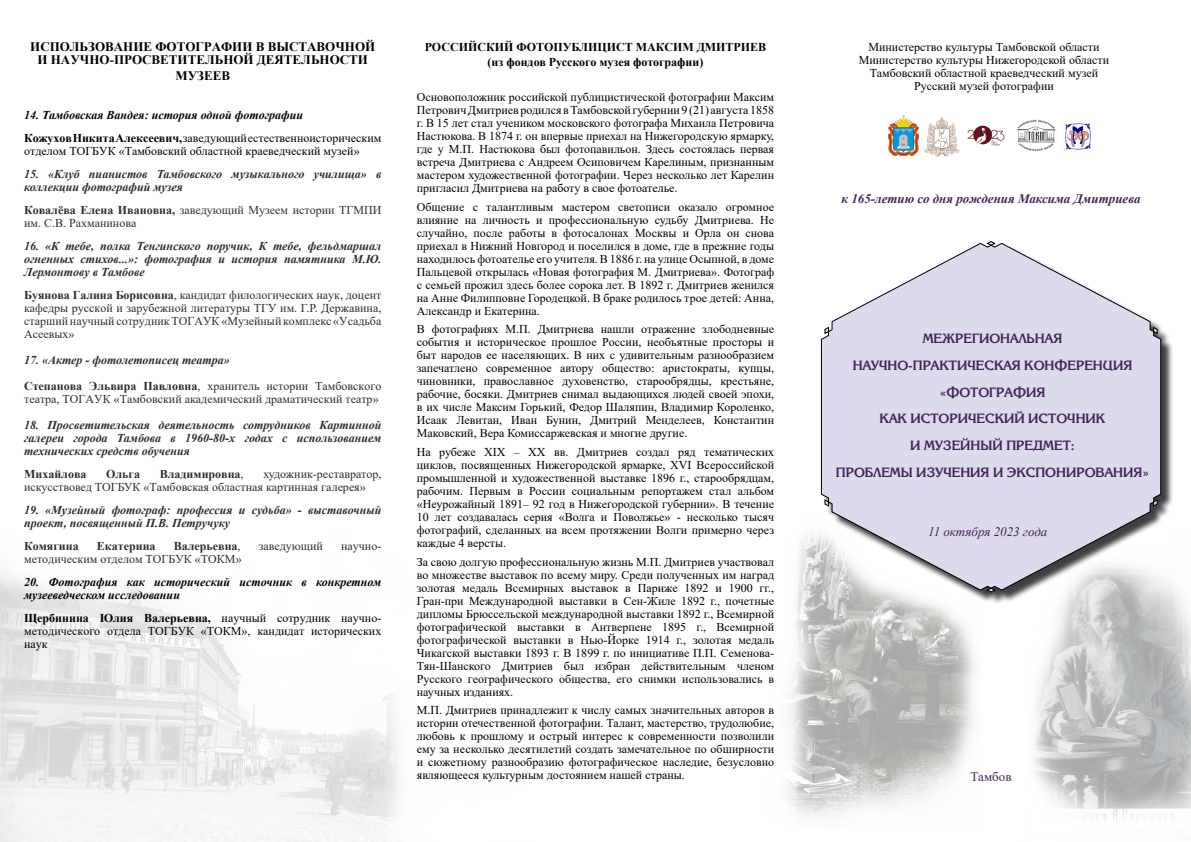
<style>
.page{position:relative;width:1191px;height:842px;background:#fff}
.page>*{position:absolute;margin:0;border:0;box-sizing:border-box;transform-origin:0 0}
.t1{font:700 14px/26.8px "Karina";color:#42225a;text-align:center}
.t2{font:700 13px/13px "Times New Roman";color:#000;text-align:center}
.t3{font:italic 700 13px "Times New Roman";color:#43235a}
.t4{font:italic 13px "Times New Roman";color:#43235a}
.t5{font:13px "Times New Roman";color:#43235a}
.t6{font:12px/13px "Times New Roman";color:#000;text-align:justify}
.t7{font:italic 700 12px/13px "Times New Roman";color:#2c2d2e}
.t8{font:12px/13px "Times New Roman";color:#2c2d2e}
.t9{font:italic 700 12px/23px "Times New Roman";color:#000}
.t10{font:700 12px/15.8px "Times New Roman";color:#000;text-align:center}
.t11{font:700 12px "Times New Roman";color:#2c2d2e}
.s1{font-style:normal}
.s2{font-weight:400;font-style:normal}
.s3{font-weight:700}
.s4{font-weight:400}
</style>
<div class="page">
<img style="left:0;top:115px;width:1191px;height:727px">
<img style="left:889px;top:116px;width:29px;height:40px">
<img style="left:1062px;top:119px;width:32px;height:34px">
<img style="left:961px;top:115px;width:49px;height:43px">
<div style="left:822px;top:243px;width:351px;height:361px;background:#000;opacity:.75"></div>
<svg style="left:820px;top:240px;width:341px;height:353px"></svg>
<img style="left:1015px;top:118px;width:41px;height:35px">
<img style="left:924px;top:116px;width:37px;height:41px">
<p class="t2" style="left:30px;top:40px;width:346px">ИСПОЛЬЗОВАНИЕ ФОТОГРАФИИ В ВЫСТАВОЧНОЙ<br>И НАУЧНО-ПРОСВЕТИТЕЛЬНОЙ ДЕЯТЕЛЬНОСТИ</p>
<p class="t2" style="left:175px;top:69px;width:56px">МУЗЕЕВ</p>
<p class="t9" style="left:24px;top:103px;width:359px">14. Тамбовская Вандея: история одной фотографии<br><span class="s1">Кожухов Никита Алексеевич,</span> <span class="s2">заведующий естественноисторическим</span></p>
<p class="t6" style="left:24px;top:144px;width:337px">отделом ТОГБУК «Тамбовский областной краеведческий музей»</p>
<p class="t7" style="left:24px;top:167px;width:359px">15. «Клуб пианистов Тамбовского музыкального училища» в коллекции фотографий музея</p>
<p class="t8" style="left:24px;top:203px;width:359px"><span class="s3">Ковалёва Елена Ивановна,</span> заведующий Музеем истории ТГМПИ им. С.В. Рахманинова</p>
<p class="t7" style="left:24px;top:239px;width:359px;text-align:justify">16. «К тебе, полка Тенгинского поручик, К тебе, фельдмаршал огненных стихов...»: фотография и история памятника М.Ю.<br>Лермонтову в Тамбове</p>
<p class="t8" style="left:24px;top:288px;width:359px;text-align:justify"><span class="s3">Буянова Галина Борисовна</span>, кандидат филологических наук, доцент кафедры русской и зарубежной литературы ТГУ им. Г.Р. Державина, старший научный сотрудник ТОГАУК «Музейный комплекс «Усадьба Асеевых»</p>
<p class="t7" style="left:24px;top:346px;width:359px;line-height:26px">17. «Актер - фотолетописец театра»<br><span class="s1">Степанова Эльвира Павловна</span><span class="s2">, хранитель истории Тамбовского</span></p>
<p class="t8" style="left:24px;top:392px;width:356px">театра, ТОГАУК «Тамбовский академический драматический театр»</p>
<p class="t7" style="left:24px;top:418px;width:359px;text-align:justify">18. Просветительская деятельность сотрудников Картинной галереи города Тамбова в 1960-80-х годах с использованием технических средств обучения</p>
<p class="t11" style="left:24px;top:465px;width:64px">Михайлова</p>
<p class="t11" style="left:106px;top:465px;width:35px">Ольга</p>
<p class="t11" style="left:160px;top:465px;width:85px">Владимировна<span class="s4">,</span></p>
<p class="t8" style="left:24px;top:467px;width:359px;text-indent:239px">художник-реставратор, искусствовед ТОГБУК «Тамбовская областная картинная галерея»</p>
<p class="t7" style="left:24px;top:503px;width:359px">19. «Музейный фотограф: профессия и судьба» - выставочный проект, посвященный П.В. Петручуку</p>
<p class="t11" style="left:24px;top:537px;width:56px">Комягина</p>
<p class="t11" style="left:97px;top:537px;width:60px">Екатерина</p>
<p class="t11" style="left:174px;top:537px;width:68px">Валерьевна<span class="s4">,</span></p>
<p class="t8" style="left:259px;top:539px;width:66px">заведующий</p>
<p class="t8" style="left:341px;top:539px;width:42px">научно-</p>
<p class="t8" style="left:24px;top:552px;width:219px">методическим отделом ТОГБУК «ТОКМ»</p>
<p class="t9" style="left:24px;top:575px;width:359px;line-height:13px">20. Фотография как исторический источник в конкретном музееведческом исследовании</p>
<p class="t6" style="left:24px;top:611px;width:359px"><span class="s3">Щербинина Юлия Валерьевна,</span> научный сотрудник научно&shy;методического отдела ТОГБУК «ТОКМ», кандидат исторических наук</p>
<p class="t10" style="left:425px;top:38px;width:343px">РОССИЙСКИЙ ФОТОПУБЛИЦИСТ МАКСИМ ДМИТРИЕВ (из фондов Русского музея фотографии)</p>
<p class="t6" style="left:417px;top:90px;width:359px">Основоположник российской публицистической фотографии Максим Петрович Дмитриев родился в Тамбовской губернии 9 (21) августа 1858 г. В 15 лет стал учеником московского фотографа Михаила Петровича Настюкова. В 1874 г. он впервые приехал на Нижегородскую ярмарку, где у М.П. Настюкова был фотопавильон. Здесь состоялась первая встреча Дмитриева с Андреем Осиповичем Карелиным, признанным мастером художественной фотографии. Через несколько лет Карелин пригласил Дмитриева на работу в свое фотоателье.</p>
<p class="t6" style="left:417px;top:200px;width:359px">Общение с талантливым мастером светописи оказало огромное влияние на личность и профессиональную судьбу Дмитриева. Не случайно, после работы в фотосалонах Москвы и Орла он снова приехал в Нижний Новгород и поселился в доме, где в прежние годы находилось фотоателье его учителя. В 1886 г. на улице Осыпной, в доме Пальцевой открылась «Новая фотография М. Дмитриева». Фотограф с семьей прожил здесь более сорока лет. В 1892 г. Дмитриев женился на Анне Филипповне Городецкой. В браке родилось трое детей: Анна, Александр и Екатерина.</p>
<p class="t6" style="left:417px;top:322px;width:359px">В фотографиях М.П. Дмитриева нашли отражение злободневные события и историческое прошлое России, необъятные просторы и быт народов ее населяющих. В них с удивительным разнообразием запечатлено современное автору общество: аристократы, купцы, чиновники, православное духовенство, старообрядцы, крестьяне, рабочие, босяки. Дмитриев снимал выдающихся людей своей эпохи, в их числе Максим Горький, Федор Шаляпин, Владимир Короленко, Исаак Левитан, Иван Бунин, Дмитрий Менделеев, Константин Маковский, Вера Комиссаржевская и многие другие.</p>
<p class="t6" style="left:417px;top:445px;width:359px">На рубеже XIX – ХХ вв. Дмитриев создал ряд тематических циклов, посвященных Нижегородской ярмарке, XVI Всероссийской промышленной и художественной выставке 1896 г., старообрядцам, рабочим. Первым в России социальным репортажем стал альбом «Неурожайный 1891– 92 год в Нижегородской губернии». В течение 10 лет создавалась серия «Волга и Поволжье» - несколько тысяч фотографий, сделанных на всем протяжении Волги примерно через каждые 4 версты.</p>
<p class="t6" style="left:417px;top:555px;width:359px">За свою долгую профессиональную жизнь М.П. Дмитриев участвовал во множестве выставок по всему миру. Среди полученных им наград золотая медаль Всемирных выставок в Париже 1892 и 1900 гг., Гран-при Международной выставки в Сен-Жиле 1892 г., почетные дипломы Брюссельской международной выставки 1892 г., Всемирной фотографической выставки в Антверпене 1895 г., Всемирной фотографической выставки в Нью-Йорке 1914 г., золотая медаль Чикагской выставки 1893 г. В 1899 г. по инициативе П.П. Семенова-Тян-Шанского Дмитриев был избран действительным членом Русского географического общества, его снимки использовались в научных изданиях.</p>
<p class="t6" style="left:417px;top:703px;width:359px">М.П. Дмитриев принадлежит к числу самых значительных авторов в истории отечественной фотографии. Талант, мастерство, трудолюбие, любовь к прошлому и острый интерес к современности позволили ему за несколько десятилетий создать замечательное по обширности и сюжетному разнообразию фотографическое наследие, безусловно являющееся культурным достоянием нашей страны.</p>
<p class="t6" style="left:858px;top:40px;width:252px;text-align:center">Министерство культуры Тамбовской области Министерство культуры Нижегородской области Тамбовский областной краеведческий музей Русский музей фотографии</p>
<p class="t3" style="left:841px;top:190px;width:300px">к 165-летию со дня рождения Максима Дмитриева</p>
<p class="t1" style="left:836px;top:325px;width:315px">МЕЖРЕГИОНАЛЬНАЯ<br>НАУЧНО-ПРАКТИЧЕСКАЯ КОНФЕРЕНЦИЯ «ФОТОГРАФИЯ<br>КАК ИСТОРИЧЕСКИЙ ИСТОЧНИК<br>И МУЗЕЙНЫЙ ПРЕДМЕТ:<br>ПРОБЛЕМЫ ИЗУЧЕНИЯ И ЭКСПОНИРОВАНИЯ»</p>
<p class="t4" style="left:928px;top:523px;width:121px">11 октября 2023 года</p>
<p class="t5" style="left:970px;top:767px;width:42px">Тамбов</p>
</div>
